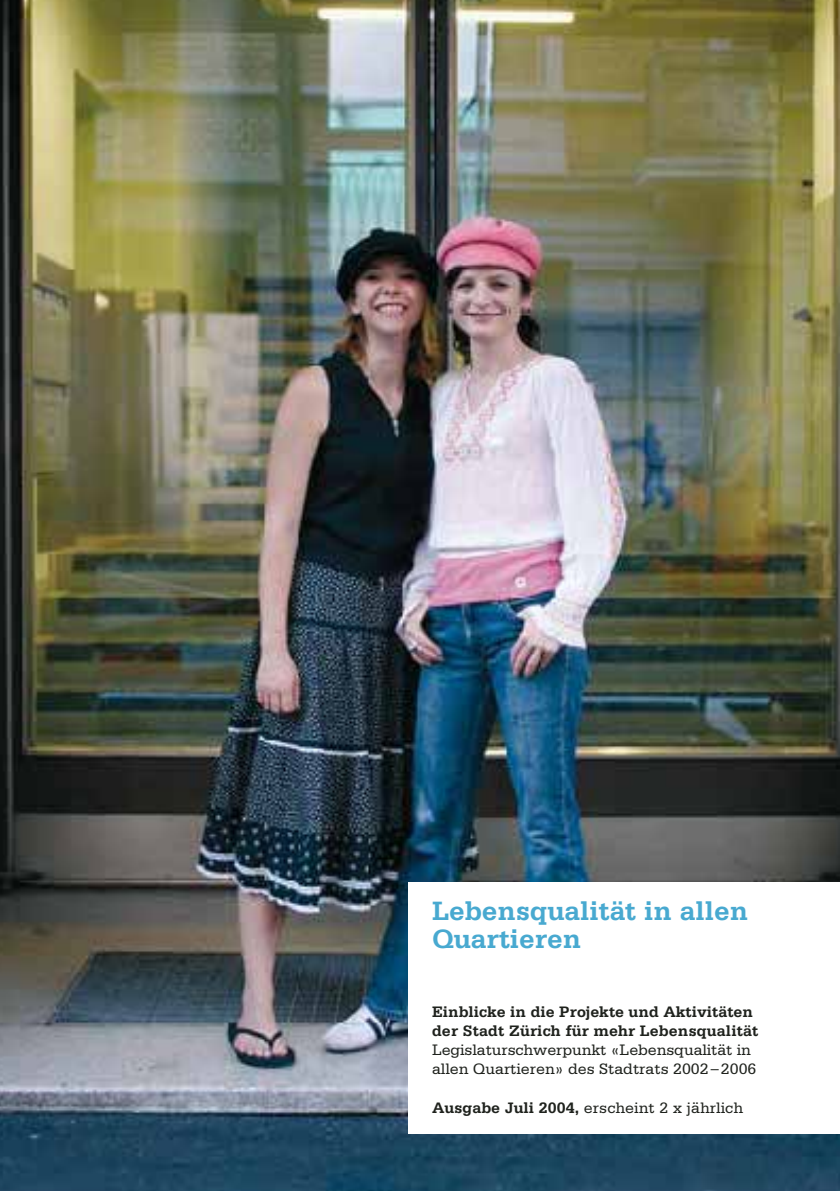
<style>
.page{position:relative;width:840px;height:1191px;background:#fff}
.page>*{position:absolute;margin:0;border:0;box-sizing:border-box;transform-origin:0 0}
.t1{font:700 28px/28px "Serifa";color:#48a9d0}
.t2{font:16px/19.2px "Serifa";color:#1f221d}
.t3{font:700 16px/19.2px "Serifa";color:#1f221d}
.s1{font-weight:700}
</style>
<div class="page">
<img style="left:0;top:1px;width:839px;height:1190px">
<div style="left:408px;top:882px;width:431px;height:252px;background:#fff"></div>
<h1 class="t1" style="left:432px;top:898px;width:318px">Lebensqualität in allen<br>Quartieren</h1>
<p class="t3" style="left:432px;top:1003px;width:328px">Einblicke in die Projekte und Aktivitäten der Stadt Zürich für mehr Lebensqualität</p>
<p class="t2" style="left:432px;top:1041px;width:326px">Legislaturschwerpunkt «Lebensqualität in allen Quartieren» des Stadtrats 2002 – 2006</p>
<p class="t2" style="left:432px;top:1099px;width:312px"><span class="s1">Ausgabe Juli 2004,</span> erscheint 2 x jährlich</p>
</div>
